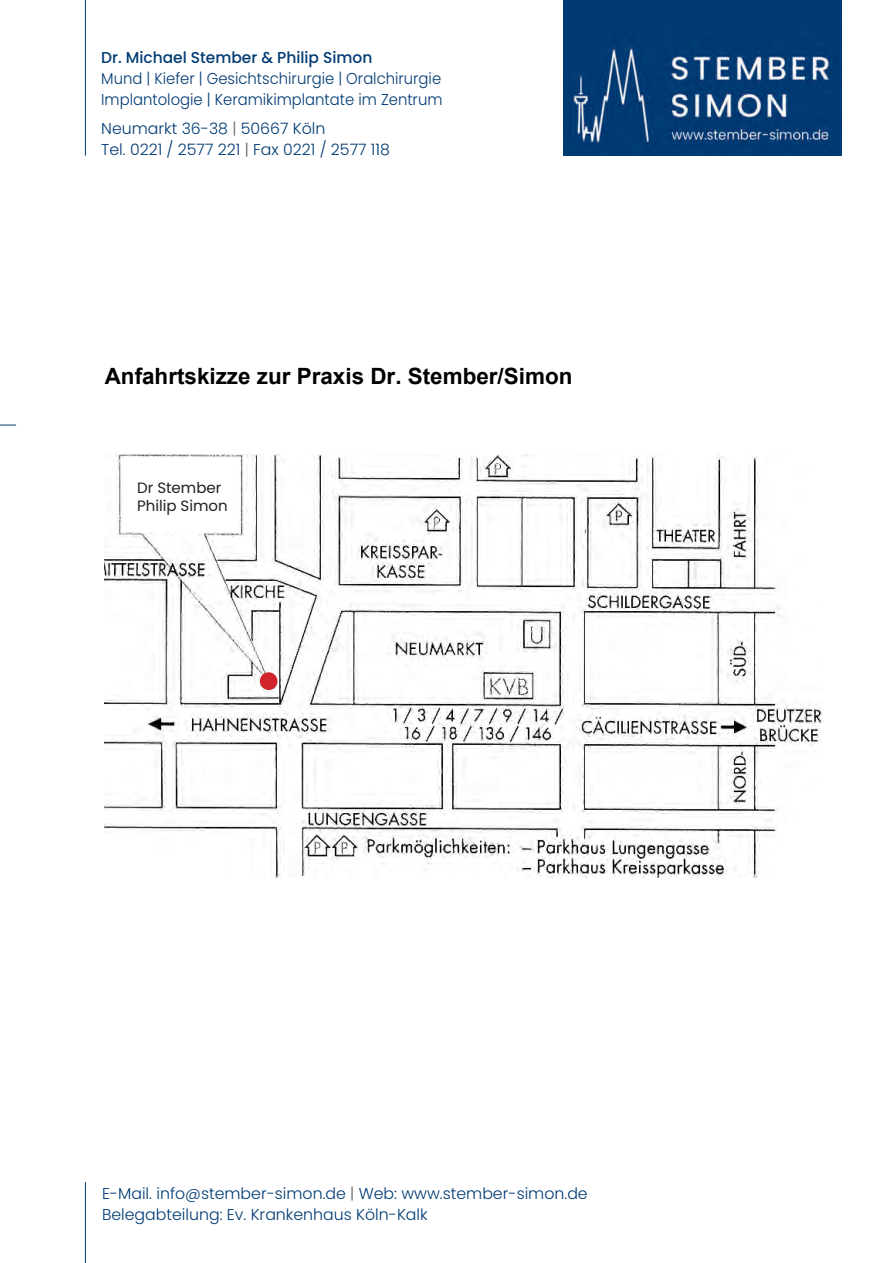
<style>
.page{position:relative;width:893px;height:1263px;background:#fff}
.page>*{position:absolute;margin:0;border:0;box-sizing:border-box;transform-origin:0 0}
.t1{font:700 22.5px "Arial";color:#000}
.t2{font:300 15.75px/21px "Poppins";color:#003b74}
.t3{font:300 15.75px/21px "Poppins";color:#003b74;scale:.94 1}
.t4{font:500 15.75px "Poppins";color:#003b74}
.t5{font:15px/18px "Poppins";color:#231f20}
.s1{color:#5c5c5f}
</style>
<div class="page">
<hr style="left:85px;top:1182px;width:1px;height:81px;background:#003b74">
<hr style="left:85px;top:0;width:1px;height:156px;background:#003b74">
<svg style="left:0;top:425px;width:16px;height:1px"></svg>
<img style="left:564px;top:0;width:278px;height:154px">
<img style="left:105px;top:455px;width:716px;height:422px">
<div style="left:123px;top:459px;width:116px;height:72px;background:#fff"></div>
<div style="left:260px;top:672px;width:17px;height:18px;background:#d1232a;border-radius:50%"></div>
<p class="t4" style="left:101px;top:49px;width:273px">Dr. Michael Stember &amp; Philip Simon</p>
<p class="t3" style="left:101px;top:68px;width:365px">Mund | Kiefer | Gesichtschirurgie | Oralchirurgie<br>Implantologie | Keramikimplantate im Zentrum</p>
<p class="t2" style="left:101px;top:118px;width:290px">Neumarkt 36-38 <span class="s1">|</span> 50667 Köln<br>Tel. 0221 / 2577 221 <span class="s1">|</span> Fax 0221 / 2577 118</p>
<h1 class="t1" style="left:105px;top:361px;width:469px">Anfahrtskizze zur Praxis Dr. Stember/Simon</h1>
<p class="t5" style="left:137px;top:479px;width:92px">Dr Stember<br>Philip Simon</p>
<p class="t2" style="left:102px;top:1183px;width:487px">E-Mail. info@stember-simon.de <span class="s1">|</span> Web: www.stember-simon.de<br>Belegabteilung: Ev. Krankenhaus Köln-Kalk</p>
</div>
